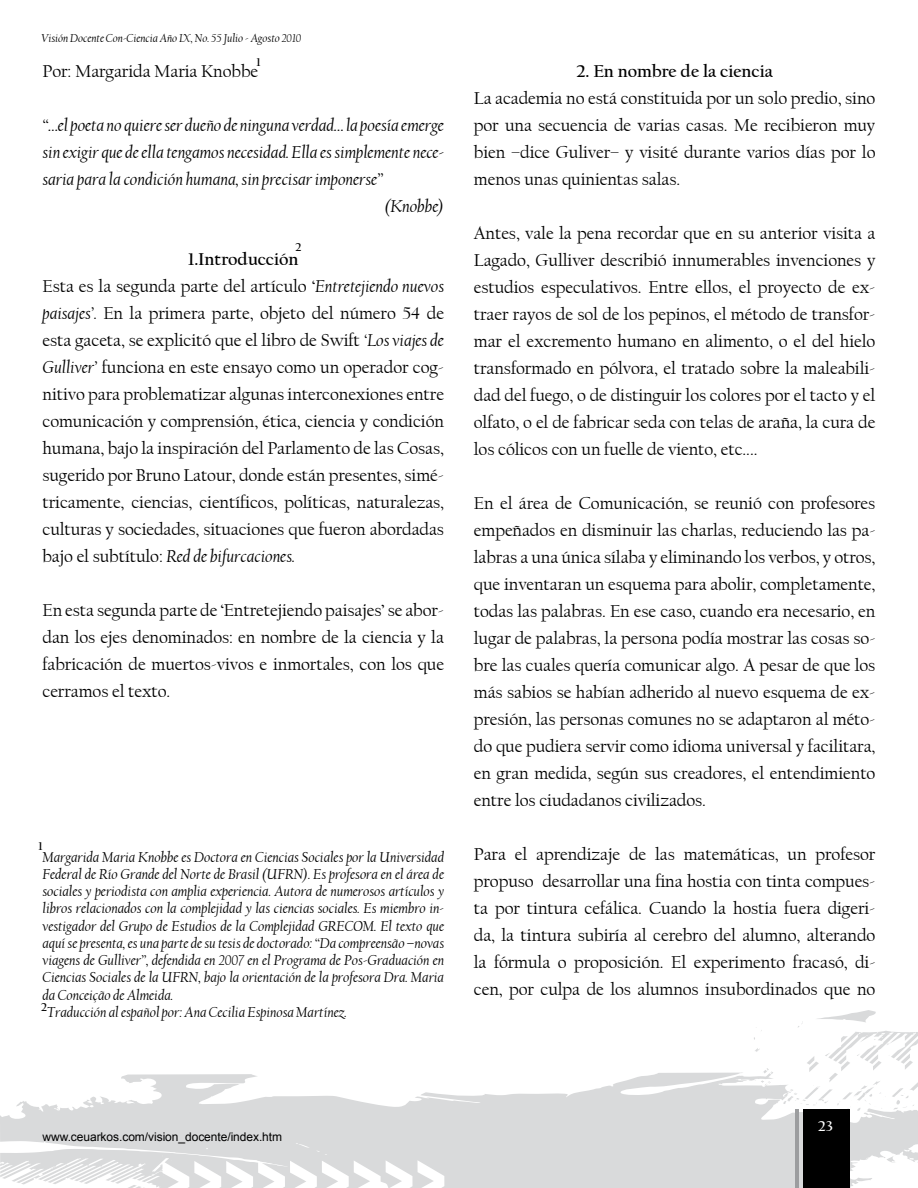
<style>
.page{position:relative;width:918px;height:1188px;background:#fff}
.page>*{position:absolute;margin:0;border:0;box-sizing:border-box;transform-origin:0 0}
.t1{font:18px/27px "Californian FB";letter-spacing:-.005em;color:#000;text-align:justify}
.t2{font:italic 18px "Californian FB";letter-spacing:-.005em;color:#000}
.t3{font:700 18px "Californian FB";letter-spacing:-.005em;color:#000}
.t4{font:italic 15px "Californian FB";letter-spacing:-.005em;color:#000}
.t5{font:700 15px "Californian FB";color:#fff}
.t6{font:italic 12px "Californian FB";letter-spacing:-.005em;color:#000}
.t7{font:12px "Arial";letter-spacing:-.005em;color:#000}
.t8{font:700 12px "Californian FB";color:#000}
.s1{font-weight:700}
.s2{font-style:italic}
</style>
<div class="page">
<svg style="left:0;top:1073px;width:918px;height:115px;fill:#d9dadb"></svg>
<svg style="left:152px;top:1136px;width:292px;height:52px"></svg>
<svg style="left:753px;top:1010px;width:165px;height:105px"></svg>
<div style="left:803px;top:1110px;width:46px;height:78px;background:#000"></div>
<hr style="left:796px;top:1110px;width:3px;height:78px;background:#9c9d9f">
<p class="t6" style="left:41px;top:31px;width:261px">Visión Docente Con-Ciencia Año IX, No. 55 Julio - Agosto 2010</p>
<p class="t8" style="left:256px;top:56px;width:6px">1</p>
<p class="t1" style="left:43px;top:58px;width:217px">Por: Margarida Maria Knobbe</p>
<p class="t2" style="left:43px;top:115px;width:403px">“…el poeta no quiere ser dueño de ninguna verdad… la poesía emerge</p>
<p class="t2" style="left:43px;top:142px;width:403px">sin exigir que de ella tengamos necesidad. Ella es simplemente nece-</p>
<p class="t2" style="left:43px;top:169px;width:342px">saria para la condición humana, sin precisar imponerse”</p>
<p class="t2" style="left:385px;top:196px;width:61px">(Knobbe)</p>
<p class="t1" style="left:43px;top:246px;width:403px;text-align:left;text-indent:146px"><span class="s1">1.Introducción<br></span>Esta es la segunda parte del artículo ‘<span class="s2">Entretejiendo nuevos paisajes’.</span> En la primera parte, objeto del número 54 de esta gaceta, se explicitó que el libro de Swift <span class="s2">‘Los viajes de Gulliver’</span> funciona en este ensayo como un operador cog&shy;nitivo para problematizar algunas interconexiones entre comunicación y comprensión, ética, ciencia y condición humana, bajo la inspiración del Parlamento de las Cosas, sugerido por Bruno Latour, donde están presentes, simé&shy;tricamente, ciencias, científicos, políticas, naturalezas, culturas y sociedades, situaciones que fueron abordadas bajo el subtítulo: <span class="s2">Red de bifurcaciones.</span></p>
<p class="t1" style="left:43px;top:597px;width:403px">En esta segunda parte de ‘Entretejiendo paisajes’ se abor&shy;dan los ejes denominados: en nombre de la ciencia y la fabricación de muertos-vivos e inmortales, con los que cerramos el texto.</p>
<p class="t8" style="left:295px;top:241px;width:8px">2</p>
<p class="t8" style="left:38px;top:839px;width:6px">1</p>
<p class="t4" style="left:43px;top:848px;width:403px">Margarida Maria Knobbe es Doctora en Ciencias Sociales por la Universidad</p>
<p class="t4" style="left:43px;top:866px;width:403px">Federal de Río Grande del Norte de Brasil (UFRN). Es profesora en el área de</p>
<p class="t4" style="left:43px;top:883px;width:403px">sociales y periodista con amplia experiencia. Autora de numerosos artículos y</p>
<p class="t4" style="left:43px;top:900px;width:403px">libros relacionados con la complejidad y las ciencias sociales. Es miembro in-</p>
<p class="t4" style="left:43px;top:917px;width:403px">vestigador del Grupo de Estudios de la Complejidad GRECOM. El texto que</p>
<p class="t4" style="left:43px;top:935px;width:403px">aquí se presenta, es una parte de su tesis de doctorado: “Da compreensão –novas</p>
<p class="t4" style="left:43px;top:952px;width:403px">viagens de Gulliver”, defendida en 2007 en el Programa de Pos-Graduación en</p>
<p class="t4" style="left:43px;top:969px;width:403px">Ciencias Sociales de la UFRN, bajo la orientación de la profesora Dra. Maria</p>
<p class="t4" style="left:43px;top:986px;width:132px">da Conceição de Almeida.</p>
<p class="t4" style="left:47px;top:1004px;width:301px">Traducción al español por: Ana Cecilia Espinosa Martínez.</p>
<p class="t8" style="left:41px;top:1000px;width:8px">2</p>
<p class="t3" style="left:576px;top:61px;width:198px">2. En nombre de la ciencia</p>
<p class="t1" style="left:474px;top:85px;width:403px">La academia no está constituida por un solo predio, sino por una secuencia de varias casas. Me recibieron muy bien –dice Guliver– y visité durante varios días por lo menos unas quinientas salas.</p>
<p class="t1" style="left:474px;top:220px;width:403px">Antes, vale la pena recordar que en su anterior visita a Lagado, Gulliver describió innumerables invenciones y estudios especulativos. Entre ellos, el proyecto de ex&shy;traer rayos de sol de los pepinos, el método de transfor&shy;mar el excremento humano en alimento, o el del hielo transformado en pólvora, el tratado sobre la maleabili&shy;dad del fuego, o de distinguir los colores por el tacto y el olfato, o el de fabricar seda con telas de araña, la cura de los cólicos con un fuelle de viento, etc....</p>
<p class="t1" style="left:474px;top:490px;width:403px">En el área de Comunicación, se reunió con profesores empeñados en disminuir las charlas, reduciendo las pa&shy;labras a una única sílaba y eliminando los verbos, y otros, que inventaran un esquema para abolir, completamente, todas las palabras. En ese caso, cuando era necesario, en lugar de palabras, la persona podía mostrar las cosas so&shy;bre las cuales quería comunicar algo. A pesar de que los más sabios se habían adherido al nuevo esquema de ex&shy;presión, las personas comunes no se adaptaron al méto&shy;do que pudiera servir como idioma universal y facilitara, en gran medida, según sus creadores, el entendimiento entre los ciudadanos civilizados.</p>
<p class="t1" style="left:474px;top:841px;width:403px">Para el aprendizaje de las matemáticas, un profesor propuso desarrollar una fina hostia con tinta compues&shy;ta por tintura cefálica. Cuando la hostia fuera digeri&shy;da, la tintura subiría al cerebro del alumno, alterando la fórmula o proposición. El experimento fracasó, di&shy;cen, por culpa de los alumnos insubordinados que no</p>
<p class="t7" style="left:43px;top:1129px;width:241px">www.ceuarkos.com/vision_docente/index.htm</p>
<p class="t5" style="left:818px;top:1118px;width:17px">23</p>
</div>
